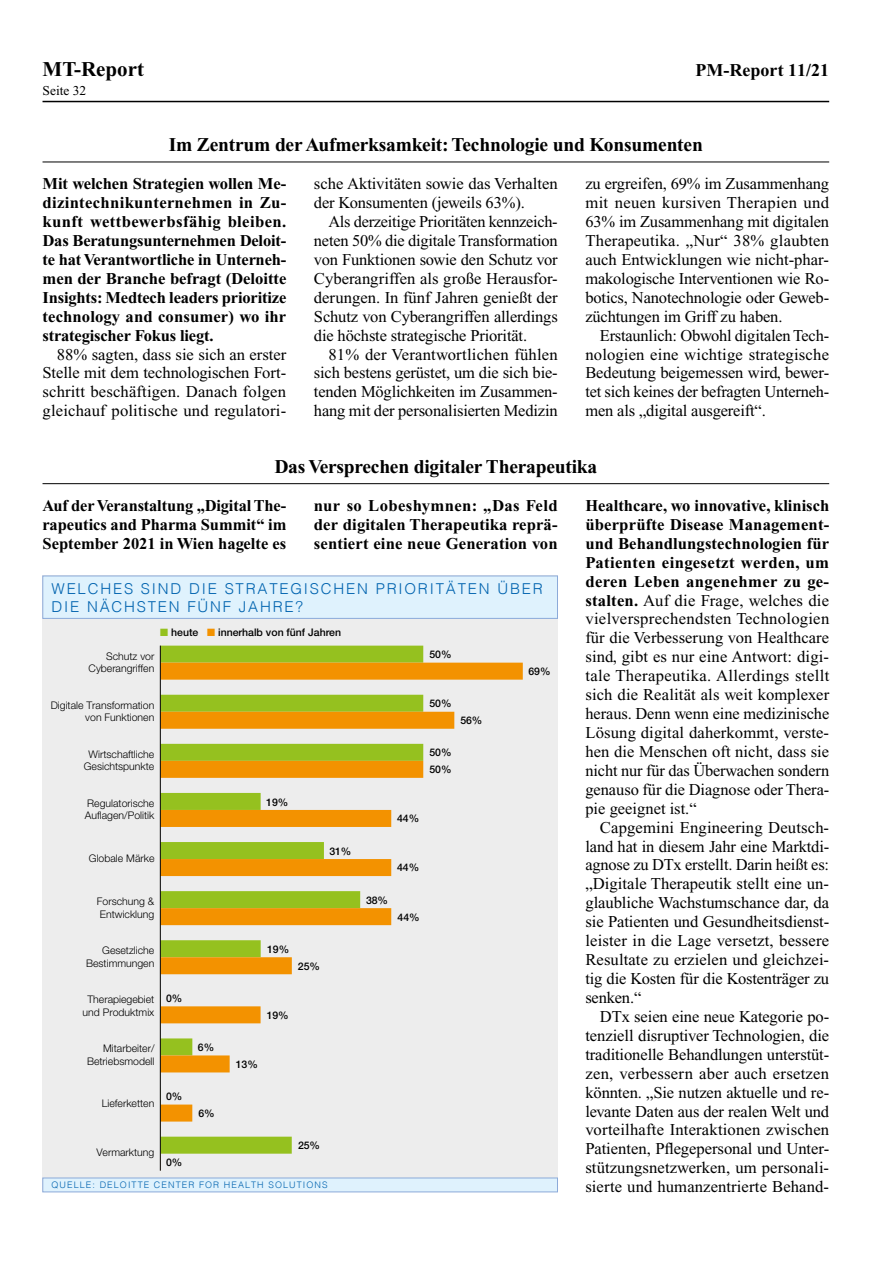
<style>
.page{position:relative;width:893px;height:1263px;background:#fff}
.page>*{position:absolute;margin:0;border:0;box-sizing:border-box;transform-origin:0 0}
.t1{font:700 21px "Times New Roman";color:#000}
.t2{font:700 19.5px "Times New Roman";letter-spacing:-.01em;color:#000}
.t3{font:700 18px "Times New Roman";color:#000}
.t4{font:16.5px/18.9px "Times New Roman";letter-spacing:-.01em;color:#000;text-align:justify}
.t5{font:700 16.5px/18.9px "Times New Roman";color:#000;text-align:justify}
.t6{font:300 15px/18px "Helvetica";letter-spacing:.12em;color:#0063af}
.t7{font:13.5px "Times New Roman";color:#000}
.t8{font:300 10.5px/12.6px "Helvetica Neue";color:#000;text-align:right}
.t9{font:500 10.5px/16.8px "Helvetica Neue";color:#000}
.t10{font:300 9px "Helvetica";letter-spacing:.12em;color:#0063af}
.s1{font-weight:700}
.s2{color:#95c11f}
.s3{color:#f39200}
</style>
<div class="page">
<hr style="left:43px;top:101px;width:786px;height:1px;background:#000">
<hr style="left:43px;top:162px;width:786px;height:1px;background:#000">
<hr style="left:43px;top:483px;width:786px;height:1px;background:#000">
<div style="left:43px;top:576px;width:515px;height:616px;background:#ededed"></div>
<div style="left:160px;top:646px;width:263px;height:17px;background:#95c11f"></div>
<div style="left:160px;top:663px;width:363px;height:17px;background:#f39200"></div>
<div style="left:160px;top:695px;width:263px;height:17px;background:#95c11f"></div>
<div style="left:160px;top:712px;width:294px;height:17px;background:#f39200"></div>
<div style="left:160px;top:744px;width:263px;height:17px;background:#95c11f"></div>
<div style="left:160px;top:761px;width:263px;height:17px;background:#f39200"></div>
<div style="left:160px;top:793px;width:101px;height:17px;background:#95c11f"></div>
<div style="left:160px;top:810px;width:231px;height:17px;background:#f39200"></div>
<div style="left:160px;top:842px;width:164px;height:17px;background:#95c11f"></div>
<div style="left:160px;top:859px;width:231px;height:17px;background:#f39200"></div>
<div style="left:160px;top:891px;width:200px;height:17px;background:#95c11f"></div>
<div style="left:160px;top:908px;width:231px;height:17px;background:#f39200"></div>
<div style="left:160px;top:940px;width:101px;height:17px;background:#95c11f"></div>
<div style="left:160px;top:957px;width:132px;height:17px;background:#f39200"></div>
<div style="left:160px;top:1006px;width:101px;height:17px;background:#f39200"></div>
<div style="left:160px;top:1038px;width:32px;height:17px;background:#95c11f"></div>
<div style="left:160px;top:1055px;width:70px;height:17px;background:#f39200"></div>
<div style="left:160px;top:1104px;width:32px;height:17px;background:#f39200"></div>
<div style="left:160px;top:1137px;width:132px;height:17px;background:#95c11f"></div>
<hr style="left:160px;top:646px;width:1px;height:525px;background:#000">
<div style="left:43px;top:576px;width:514px;height:42px;background:#dff2fd"></div>
<div style="left:43px;top:576px;width:515px;height:43px;border:1px solid #8caad9"></div>
<div style="left:43px;top:1178px;width:514px;height:14px;background:#dff2fd"></div>
<div style="left:43px;top:1178px;width:515px;height:14px;border:1px solid #8caad9"></div>
<p class="t1" style="left:43px;top:57px;width:103px">MT-Report</p>
<p class="t3" style="left:695px;top:60px;width:135px">PM-Report 11/21</p>
<p class="t7" style="left:43px;top:83px;width:45px">Seite 32</p>
<p class="t2" style="left:169px;top:134px;width:536px">Im Zentrum der Aufmerksamkeit: Technologie und Konsumenten</p>
<p class="t5" style="left:43px;top:174px;width:245px">Mit welchen Strategien wollen Me&shy;dizintechnikunternehmen in Zu&shy;kunft wettbewerbsfähig bleiben.<br>Das Beratungsunternehmen Deloit&shy;te hat Verantwortliche in Unterneh&shy;men der Branche befragt (Deloitte Insights: Medtech leaders prioritize technology and consumer) wo ihr strategischer Fokus liegt.</p>
<p class="t4" style="left:43px;top:345px;width:245px;text-indent:14px">88% sagten, dass sie sich an erster Stelle mit dem technologischen Fort&shy;schritt beschäftigen. Danach folgen gleichauf politische und regulatori-</p>
<p class="t4" style="left:314px;top:174px;width:245px">sche Aktivitäten sowie das Verhalten der Konsumenten (jeweils 63%).</p>
<p class="t4" style="left:314px;top:212px;width:245px;text-indent:14px">Als derzeitige Prioritäten kennzeich&shy;neten 50% die digitale Transformation von Funktionen sowie den Schutz vor Cyberangriffen als große Herausfor&shy;derungen. In fünf Jahren genießt der Schutz von Cyberangriffen allerdings die höchste strategische Priorität.</p>
<p class="t4" style="left:314px;top:345px;width:245px;text-indent:14px">81% der Verantwortlichen fühlen sich bestens gerüstet, um die sich bie&shy;tenden Möglichkeiten im Zusammen&shy;hang mit der personalisierten Medizin</p>
<p class="t4" style="left:585px;top:174px;width:245px">zu ergreifen, 69% im Zusammenhang mit neuen kursiven Therapien und 63% im Zusammenhang mit digitalen Therapeutika. „Nur“ 38% glaubten auch Entwicklungen wie nicht-phar&shy;makologische Interventionen wie Ro&shy;botics, Nanotechnologie oder Geweb&shy;züchtungen im Griff zu haben.</p>
<p class="t4" style="left:585px;top:326px;width:245px;text-indent:14px">Erstaunlich: Obwohl digitalen Tech&shy;nologien eine wichtige strategische Bedeutung beigemessen wird, bewer&shy;tet sich keines der befragten Unterneh&shy;men als „digital ausgereift“.</p>
<p class="t2" style="left:274px;top:456px;width:325px">Das Versprechen digitaler Therapeutika</p>
<p class="t5" style="left:43px;top:496px;width:245px">Auf der Veranstaltung „Digital The&shy;rapeutics and Pharma Summit“ im September 2021 in Wien hagelte es</p>
<p class="t5" style="left:314px;top:496px;width:245px">nur so Lobeshymnen: „Das Feld der digitalen Therapeutika reprä&shy;sentiert eine neue Generation von</p>
<p class="t4" style="left:585px;top:496px;width:245px"><span class="s1">Healthcare, wo innovative, klinisch überprüfte Disease Management&shy;und Behandlungstechnologien für Patienten eingesetzt werden, um deren Leben angenehmer zu ge&shy;stalten.</span> Auf die Frage, welches die vielversprechendsten Technologien für die Verbesserung von Healthcare sind, gibt es nur eine Antwort: digi&shy;tale Therapeutika. Allerdings stellt sich die Realität als weit komplexer heraus. Denn wenn eine medizinische Lösung digital daherkommt, verste&shy;hen die Menschen oft nicht, dass sie nicht nur für das Überwachen sondern genauso für die Diagnose oder Thera&shy;pie geeignet ist.“</p>
<p class="t4" style="left:585px;top:818px;width:245px;text-indent:14px">Capgemini Engineering Deutsch&shy;land hat in diesem Jahr eine Marktdi&shy;agnose zu DTx erstellt. Darin heißt es: „Digitale Therapeutik stellt eine un&shy;glaubliche Wachstumschance dar, da sie Patienten und Gesundheitsdienst&shy;leister in die Lage versetzt, bessere Resultate zu erzielen und gleichzei&shy;tig die Kosten für die Kostenträger zu senken.“</p>
<p class="t4" style="left:585px;top:1007px;width:245px;text-indent:14px">DTx seien eine neue Kategorie po&shy;tenziell disruptiver Technologien, die traditionelle Behandlungen unterstüt&shy;zen, verbessern aber auch ersetzen könnten. „Sie nutzen aktuelle und re&shy;levante Daten aus der realen Welt und vorteilhafte Interaktionen zwischen Patienten, Pflegepersonal und Unter&shy;stützungsnetzwerken, um personali&shy;sierte und humanzentrierte Behand-</p>
<p class="t6" style="left:52px;top:578px;width:493px">WELCHES SIND DIE STRATEGISCHEN PRIORITÄTEN ÜBER<br>DIE NÄCHSTEN FÜNF JAHRE?</p>
<p class="t9" style="left:160px;top:624px;width:182px"><span class="s2">■</span> heute <span class="s3">■</span> innerhalb von fünf Jahren</p>
<p class="t9" style="left:430px;top:646px;width:23px">50%</p>
<p class="t8" style="left:89px;top:649px;width:67px">Schutz vor<br>Cyberangriffen</p>
<p class="t8" style="left:51px;top:698px;width:105px">Digitale Transformation von Funktionen</p>
<p class="t8" style="left:84px;top:747px;width:72px;text-align:center">Wirtschaftliche<br>Gesichtspunkte</p>
<p class="t8" style="left:85px;top:796px;width:71px;text-align:left">Regulatorische<br>Auflagen/Politik</p>
<p class="t8" style="left:89px;top:851px;width:67px">Globale Märke</p>
<p class="t8" style="left:97px;top:895px;width:59px;text-align:left">Forschung &amp;<br>Entwicklung</p>
<p class="t8" style="left:86px;top:944px;width:70px">Gesetzliche<br>Bestimmungen</p>
<p class="t8" style="left:83px;top:993px;width:73px;text-align:center">Therapiegebiet und Produktmix</p>
<p class="t8" style="left:87px;top:1042px;width:69px">Mitarbeiter/<br>Betriebsmodell</p>
<p class="t8" style="left:102px;top:1097px;width:54px">Lieferketten</p>
<p class="t9" style="left:529px;top:663px;width:23px">69%</p>
<p class="t9" style="left:430px;top:695px;width:23px">50%</p>
<p class="t9" style="left:460px;top:712px;width:23px">56%</p>
<p class="t9" style="left:430px;top:744px;width:23px">50%<br>50%</p>
<p class="t9" style="left:266px;top:793px;width:23px">19%</p>
<p class="t9" style="left:397px;top:810px;width:23px">44%</p>
<p class="t9" style="left:329px;top:842px;width:23px">31%</p>
<p class="t9" style="left:397px;top:859px;width:23px">44%</p>
<p class="t9" style="left:366px;top:891px;width:23px">38%</p>
<p class="t9" style="left:398px;top:908px;width:23px">44%</p>
<p class="t9" style="left:267px;top:941px;width:23px">19%</p>
<p class="t9" style="left:298px;top:957px;width:23px">25%</p>
<p class="t9" style="left:166px;top:990px;width:18px">0%</p>
<p class="t9" style="left:267px;top:1006px;width:23px">19%</p>
<p class="t9" style="left:198px;top:1039px;width:18px">6%</p>
<p class="t9" style="left:236px;top:1056px;width:23px">13%</p>
<p class="t9" style="left:166px;top:1088px;width:18px">0%</p>
<p class="t9" style="left:198px;top:1105px;width:18px">6%</p>
<p class="t9" style="left:298px;top:1137px;width:23px">25%</p>
<p class="t8" style="left:96px;top:1146px;width:59px">Vermarktung</p>
<p class="t9" style="left:166px;top:1154px;width:18px">0%</p>
<p class="t10" style="left:52px;top:1177px;width:277px">QUELLE: DELOITTE CENTER FOR HEALTH SOLUTIONS</p>
</div>
